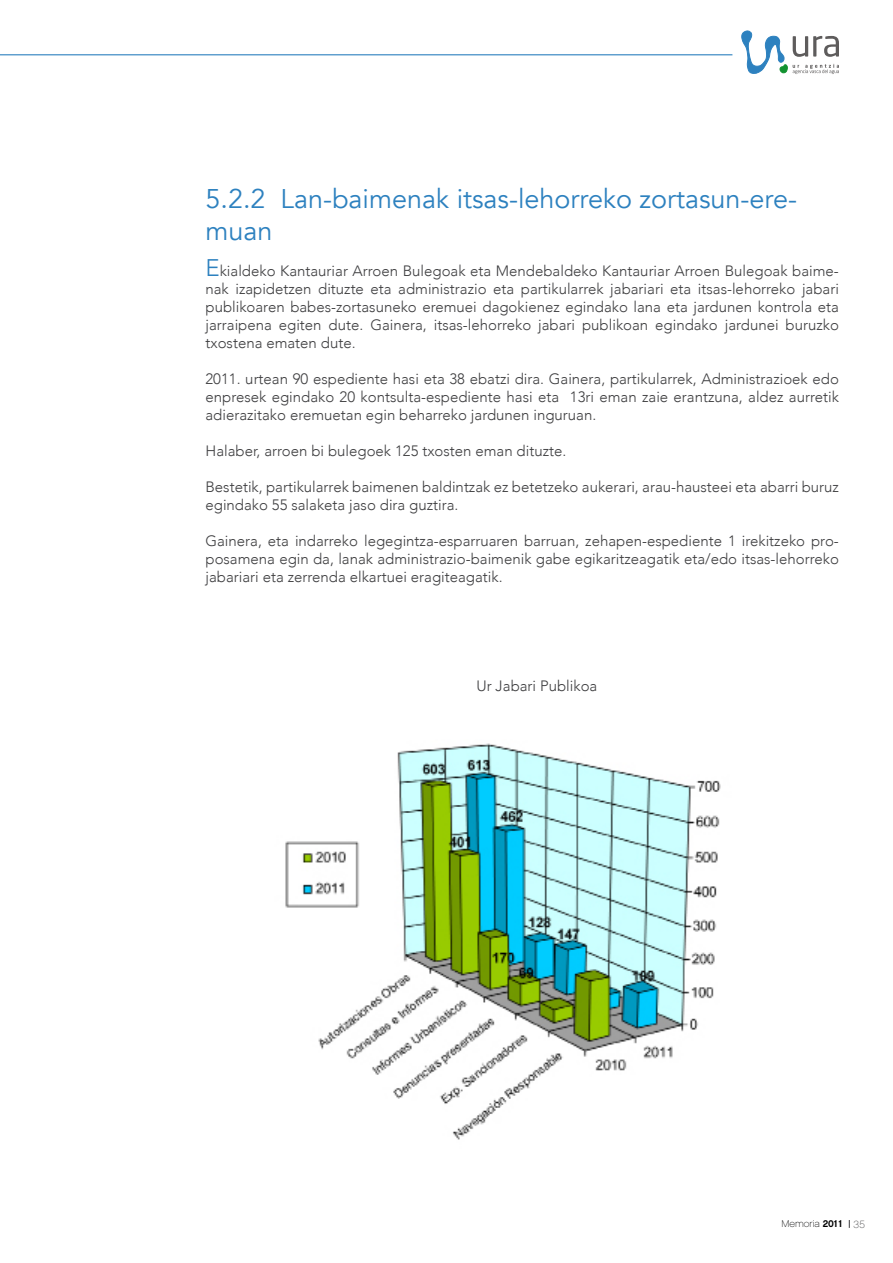
<style>
.page{position:relative;width:893px;height:1263px;background:#fff}
.page>*{position:absolute;margin:0;border:0;box-sizing:border-box;transform-origin:0 0}
.t1{font:27px/32.4px "Avenir";color:#2d81bf}
.t2{font:300 15px/18px "Avenir";color:#3e3e40;text-align:justify}
.t3{font:9.9px "Chalet Paris Nineteen Sixty";color:#000}
.s1{font-size:24px;color:#2d81bf}
.s2{font-family:"Chalet New York Nineteen Sixty"}
.s3{font-size:10.5px;color:#3e3e40}
</style>
<div class="page">
<svg style="left:741px;top:30px;width:98px;height:44px"></svg>
<hr style="left:0;top:54px;width:732px;height:1px;background:#2d81bf">
<img style="left:285px;top:743px;width:436px;height:397px">
<h1 class="t1" style="left:206px;top:183px;width:593px">5.2.2 Lan-baimenak itsas-lehorreko zortasun-ere&shy;muan</h1>
<p class="t2" style="left:206px;top:262px;width:635px"><span class="s1">E</span>kialdeko Kantauriar Arroen Bulegoak eta Mendebaldeko Kantauriar Arroen Bulegoak baime&shy;nak izapidetzen dituzte eta administrazio eta partikularrek jabariari eta itsas-lehorreko jabari publikoaren babes-zortasuneko eremuei dagokienez egindako lana eta jardunen kontrola eta jarraipena egiten dute. Gainera, itsas-lehorreko jabari publikoan egindako jardunei buruzko txostena ematen dute.</p>
<p class="t2" style="left:206px;top:370px;width:635px">2011. urtean 90 espediente hasi eta 38 ebatzi dira. Gainera, partikularrek, Administrazioek edo enpresek egindako 20 kontsulta-espediente hasi eta 13ri eman zaie erantzuna, aldez aurretik adierazitako eremuetan egin beharreko jardunen inguruan.</p>
<p class="t2" style="left:206px;top:442px;width:362px">Halaber, arroen bi bulegoek 125 txosten eman dituzte.</p>
<p class="t2" style="left:206px;top:478px;width:635px">Bestetik, partikularrek baimenen baldintzak ez betetzeko aukerari, arau-hausteei eta abarri buruz egindako 55 salaketa jaso dira guztira.</p>
<p class="t2" style="left:206px;top:532px;width:635px">Gainera, eta indarreko legegintza-esparruaren barruan, zehapen-espediente 1 irekitzeko pro&shy;posamena egin da, lanak administrazio-baimenik gabe egikaritzeagatik eta/edo itsas-lehorreko jabariari eta zerrenda elkartuei eragiteagatik.</p>
<p class="t2" style="left:476px;top:677px;width:122px">Ur Jabari Publikoa</p>
<p class="t3" style="left:781px;top:1218px;width:85px">Memoria <span class="s2">2011</span> <span class="s3">35</span></p>
</div>
